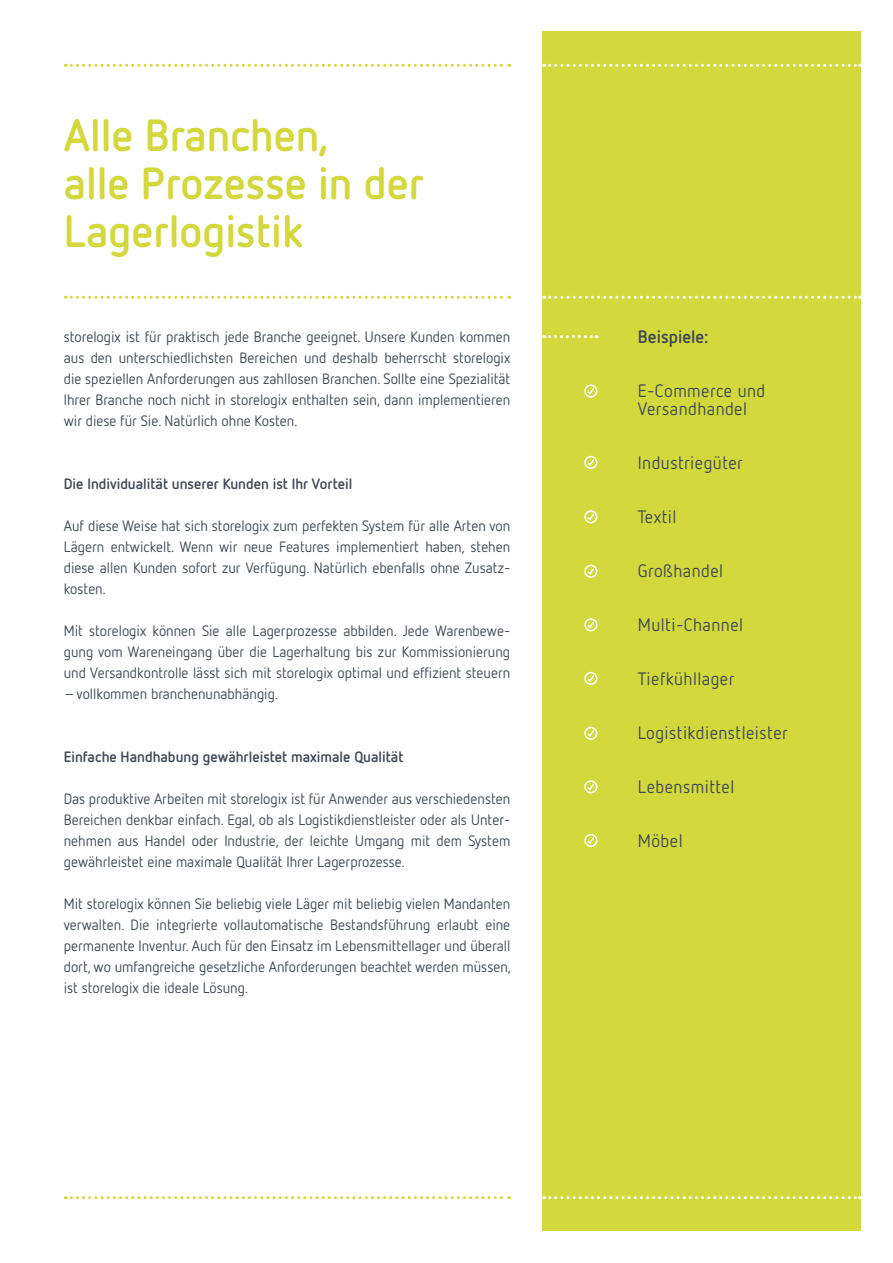
<style>
.page{position:relative;width:893px;height:1263px;background:#fff}
.page>*{position:absolute;margin:0;border:0;box-sizing:border-box;transform-origin:0 0}
.t1{font:700 45px/48px "Netto OT";color:#d3d83d}
.t2{font:18px/18px "Netto OT";letter-spacing:.025em;color:#3f4954}
.t3{font:700 18px "Netto OT";color:#3f4954}
.t4{font:15px/21px "Netto OT";color:#3f4954;text-align:justify}
.t5{font:700 15px "Netto OT";color:#3f4954}
</style>
<div class="page">
<div style="left:542px;top:32px;width:319px;height:1199px;background:#d3d83d"></div>
<svg style="left:65px;top:296px;width:445px;height:3px"></svg>
<svg style="left:65px;top:64px;width:445px;height:3px"></svg>
<svg style="left:544px;top:64px;width:317px;height:3px"></svg>
<svg style="left:544px;top:296px;width:317px;height:3px"></svg>
<svg style="left:544px;top:335px;width:53px;height:3px"></svg>
<svg style="left:544px;top:1196px;width:317px;height:3px"></svg>
<svg style="left:65px;top:1196px;width:445px;height:3px"></svg>
<div style="left:584px;top:384px;width:13px;height:14px;border:2px solid #fff;border-radius:50%"></div>
<svg style="left:586px;top:386px;width:9px;height:10px"></svg>
<div style="left:584px;top:456px;width:13px;height:13px;border:2px solid #fff;border-radius:50%"></div>
<svg style="left:586px;top:458px;width:9px;height:9px"></svg>
<div style="left:584px;top:510px;width:13px;height:13px;border:2px solid #fff;border-radius:50%"></div>
<svg style="left:586px;top:512px;width:9px;height:10px"></svg>
<div style="left:584px;top:565px;width:13px;height:13px;border:2px solid #fff;border-radius:50%"></div>
<svg style="left:586px;top:567px;width:9px;height:9px"></svg>
<div style="left:584px;top:618px;width:13px;height:13px;border:2px solid #fff;border-radius:50%"></div>
<svg style="left:586px;top:620px;width:9px;height:10px"></svg>
<div style="left:584px;top:672px;width:13px;height:13px;border:2px solid #fff;border-radius:50%"></div>
<svg style="left:586px;top:674px;width:9px;height:9px"></svg>
<div style="left:584px;top:727px;width:13px;height:13px;border:2px solid #fff;border-radius:50%"></div>
<svg style="left:586px;top:729px;width:9px;height:9px"></svg>
<div style="left:584px;top:780px;width:13px;height:13px;border:2px solid #fff;border-radius:50%"></div>
<svg style="left:586px;top:782px;width:9px;height:10px"></svg>
<div style="left:584px;top:834px;width:13px;height:13px;border:2px solid #fff;border-radius:50%"></div>
<svg style="left:586px;top:836px;width:9px;height:9px"></svg>
<h1 class="t1" style="left:64px;top:110px;width:362px">Alle Branchen,<br>alle Prozesse in der<br>Lagerlogistik</h1>
<p class="t4" style="left:64px;top:326px;width:448px">storelogix ist für praktisch jede Branche geeignet. Unsere Kunden kommen aus den unterschiedlichsten Bereichen und deshalb beherrscht storelogix die speziellen Anforderungen aus zahllosen Branchen. Sollte eine Spezialität Ihrer Branche noch nicht in storelogix enthalten sein, dann implementieren wir diese für Sie. Natürlich ohne Kosten.</p>
<p class="t5" style="left:64px;top:475px;width:290px">Die Individualität unserer Kunden ist Ihr Vorteil</p>
<p class="t4" style="left:64px;top:515px;width:448px">Auf diese Weise hat sich storelogix zum perfekten System für alle Arten von Lägern entwickelt. Wenn wir neue Features implementiert haben, stehen diese allen Kunden sofort zur Verfügung. Natürlich ebenfalls ohne Zusatz&shy;kosten.</p>
<p class="t4" style="left:64px;top:620px;width:448px">Mit storelogix können Sie alle Lagerprozesse abbilden. Jede Warenbewe&shy;gung vom Wareneingang über die Lagerhaltung bis zur Kommissionierung und Versandkontrolle lässt sich mit storelogix optimal und effizient steuern</p>
<p class="t4" style="left:64px;top:683px;width:216px">– vollkommen branchenunabhängig.</p>
<p class="t5" style="left:64px;top:748px;width:341px">Einfache Handhabung gewährleistet maximale Qualität</p>
<p class="t4" style="left:64px;top:788px;width:448px">Das produktive Arbeiten mit storelogix ist für Anwender aus verschiedensten Bereichen denkbar einfach. Egal, ob als Logistikdienstleister oder als Unter&shy;nehmen aus Handel oder Industrie, der leichte Umgang mit dem System gewährleistet eine maximale Qualität Ihrer Lagerprozesse.</p>
<p class="t4" style="left:64px;top:893px;width:449px">Mit storelogix können Sie beliebig viele Läger mit beliebig vielen Mandanten verwalten. Die integrierte vollautomatische Bestandsführung erlaubt eine permanente Inventur. Auch für den Einsatz im Lebensmittellager und überall dort, wo umfangreiche gesetzliche Anforderungen beachtet werden müssen, ist storelogix die ideale Lösung.</p>
<p class="t3" style="left:638px;top:325px;width:72px">Beispiele:</p>
<p class="t2" style="left:638px;top:381px;width:129px">E-Commerce und<br>Versandhandel</p>
<p class="t2" style="left:638px;top:453px;width:107px">Industriegüter</p>
<p class="t2" style="left:638px;top:507px;width:40px">Textil</p>
<p class="t2" style="left:638px;top:561px;width:87px">Großhandel</p>
<p class="t2" style="left:638px;top:615px;width:107px">Multi-Channel</p>
<p class="t2" style="left:638px;top:669px;width:98px">Tiefkühllager</p>
<p class="t2" style="left:638px;top:723px;width:152px">Logistikdienstleister</p>
<p class="t2" style="left:638px;top:777px;width:98px">Lebensmittel</p>
<p class="t2" style="left:638px;top:831px;width:46px">Möbel</p>
</div>
